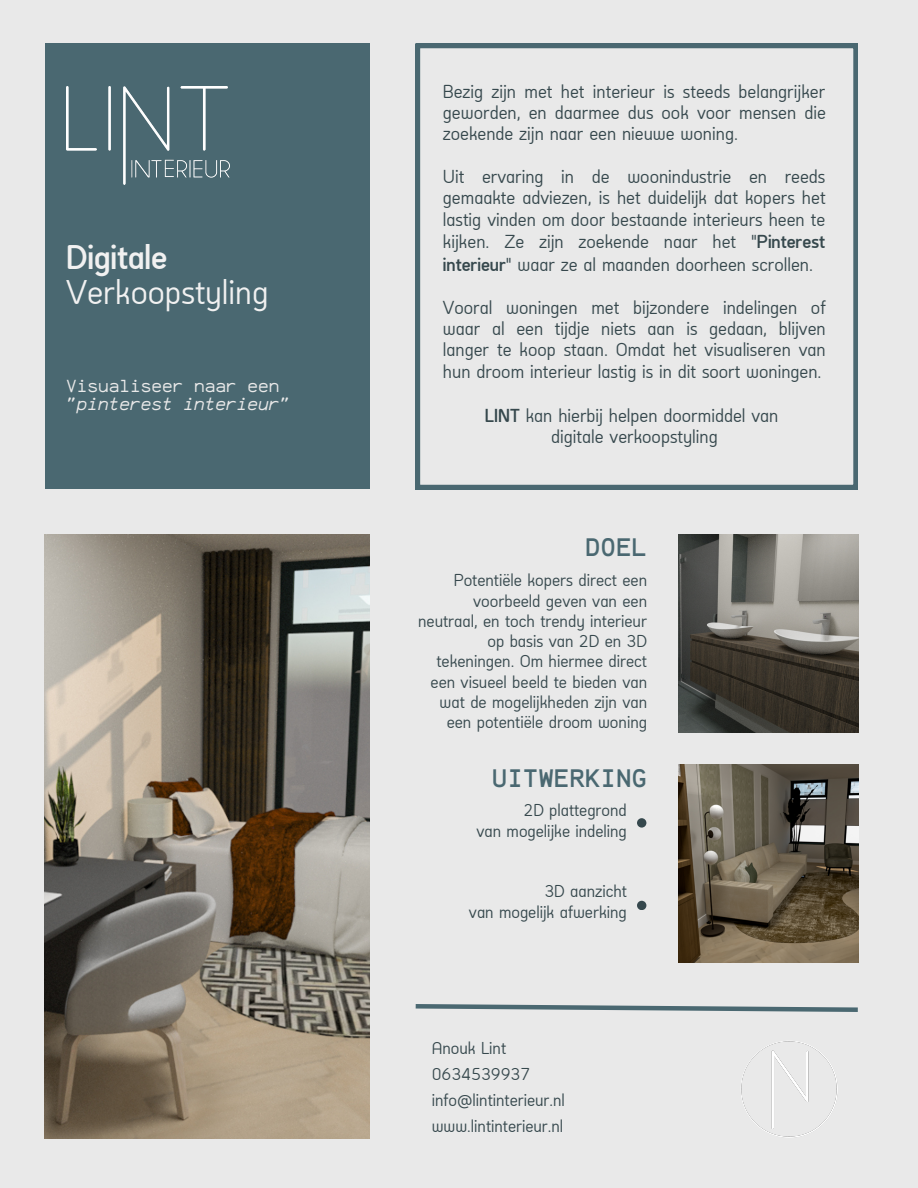
<style>
.page{position:relative;width:918px;height:1188px;background:#e9e9e9}
.page>*{position:absolute;margin:0;border:0;box-sizing:border-box;transform-origin:0 0}
.t1{font:33.3px "Arch TH";color:#f1f1f1}
.t2{font:700 33.3px "Arch TH";color:#f1f1f1}
.t3{font:25.8px "Anka Coder b";color:#4a6871}
.t4{font:18.3px/21.3px "Arch TH";color:#36484d;text-align:justify}
.t5{font:17.85px "Anka Coder i";color:#e9e9e9}
.t6{font:17.85px "Anka Coder r";color:#e9e9e9}
.t7{font:16.8px/20.2px "Arch TH";color:#36484d;text-align:right}
.s1{font-family:"Anka Coder r"}
.s2{font-weight:700}
</style>
<div class="page">
<img style="left:741px;top:1041px;width:97px;height:97px;border-radius:50%">
<div style="left:45px;top:44px;width:325px;height:445px;background:#4a6871"></div>
<img style="left:66px;top:86px;width:163px;height:98px">
<div style="left:416px;top:44px;width:442px;height:445px;background:#e9e9e9"></div>
<img style="left:45px;top:534px;width:325px;height:604px">
<img style="left:678px;top:534px;width:180px;height:198px">
<img style="left:678px;top:764px;width:180px;height:198px">
<svg style="left:411px;top:1002px;width:451px;height:12px"></svg>
<div style="left:637px;top:818px;width:9px;height:10px;background:#36484d;border-radius:50%"></div>
<div style="left:637px;top:901px;width:9px;height:9px;background:#36484d;border-radius:50%"></div>
<p class="t2" style="left:66px;top:236px;width:103px">Digitale</p>
<p class="t1" style="left:66px;top:273px;width:204px">Verkoopstyling</p>
<p class="t6" style="left:66px;top:376px;width:215px">Visualiseer naar een</p>
<p class="t5" style="left:66px;top:394px;width:226px"><span class="s1">"</span>pinterest interieur<span class="s1">"</span></p>
<p class="t4" style="left:443px;top:82px;width:384px">Bezig zijn met het interieur is steeds belangrijker geworden, en daarmee dus ook voor mensen die zoekende zijn naar een nieuwe woning.</p>
<p class="t4" style="left:443px;top:168px;width:384px;line-height:21.9px">Uit ervaring in de woonindustrie en reeds gemaakte adviezen, is het duidelijk dat kopers het lastig vinden om door bestaande interieurs heen te kijken. Ze zijn zoekende naar het "<span class="s2">Pinterest interieur</span>" waar ze al maanden doorheen scrollen.</p>
<p class="t4" style="left:443px;top:298px;width:384px">Vooral woningen met bijzondere indelingen of waar al een tijdje niets aan is gedaan, blijven langer te koop staan. Omdat het visualiseren van hun droom interieur lastig is in dit soort woningen.</p>
<p class="t4" style="left:485px;top:406px;width:295px"><span class="s2">LINT</span> kan hierbij helpen doormiddel van</p>
<p class="t4" style="left:551px;top:428px;width:168px">digitale verkoopstyling</p>
<p class="t3" style="left:585px;top:533px;width:64px">DOEL</p>
<p class="t7" style="left:418px;top:572px;width:230px">Potentiële kopers direct een voorbeeld geven van een neutraal, en toch trendy interieur op basis van 2D en 3D tekeningen. Om hiermee direct een visueel beeld te bieden van wat de mogelijkheden zijn van een potentiële droom woning</p>
<p class="t3" style="left:492px;top:764px;width:157px">UITWERKING</p>
<p class="t7" style="left:524px;top:802px;width:105px">2D plattegrond</p>
<p class="t7" style="left:477px;top:822px;width:152px">van mogelijke indeling</p>
<p class="t7" style="left:544px;top:883px;width:84px">3D aanzicht</p>
<p class="t7" style="left:469px;top:903px;width:159px">van mogelijk afwerking</p>
<p class="t7" style="left:432px;top:1040px;width:76px">Anouk Lint</p>
<p class="t7" style="left:432px;top:1066px;width:100px">0634539937</p>
<p class="t7" style="left:432px;top:1092px;width:135px">info@lintinterieur.nl</p>
<p class="t7" style="left:432px;top:1118px;width:133px">www.lintinterieur.nl</p>
</div>
